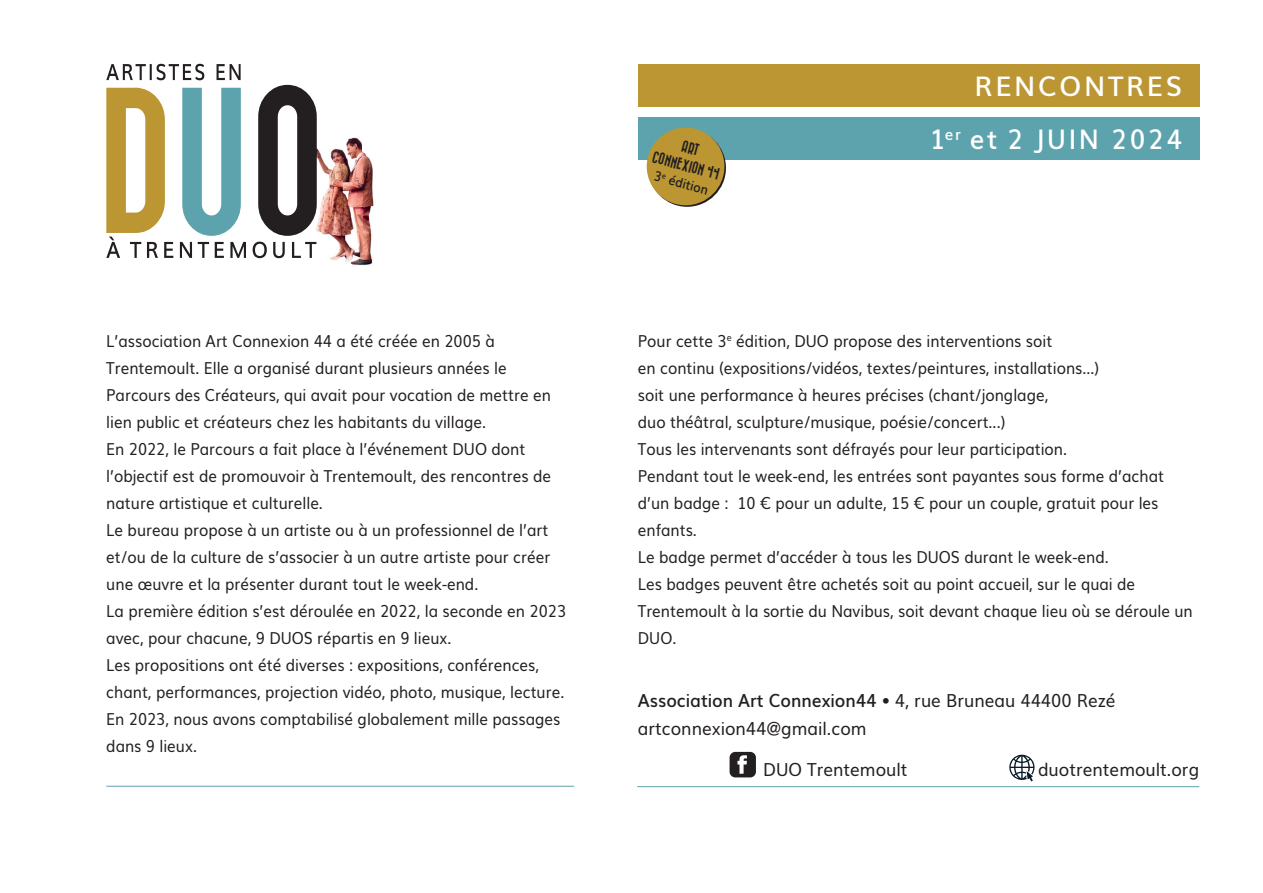
<style>
.page{position:relative;width:1263px;height:893px;background:#fff}
.page>*{position:absolute;margin:0;border:0;box-sizing:border-box;transform-origin:0 0}
.t1{font:600 27px "Muli";letter-spacing:.1em;color:#fff;scale:.95 1}
.t2{font:600 27px "Muli";letter-spacing:.1em;color:#fff}
.t3{font:18px/28.5px "Muli";color:#231f20;scale:.95 1}
.t4{font:16.5px/27px "Muli";color:#231f20;scale:.92 1}
.t5{font:600 15.75px "Muli";color:#fff;scale:.95 1}
.t6{font:600 13.5px "Muli";color:#231f20;scale:.9 1}
.t7{font:12px "Bazar";color:#231f20}
.s1{font-size:27px}
.s2{font-weight:600}
</style>
<div class="page">
<hr style="left:637px;top:786px;width:562px;height:1px;background:#5ca3ae">
<div style="left:638px;top:64px;width:561px;height:42px;background:#bb9632"></div>
<div style="left:638px;top:117px;width:561px;height:42px;background:#5ca3ae"></div>
<img style="left:317px;top:137px;width:57px;height:128px">
<svg style="left:106px;top:64px;width:211px;height:194px"></svg>
<hr style="left:106px;top:786px;width:468px;height:1px;background:#5ca3ae">
<svg style="left:648px;top:129px;width:78px;height:78px"></svg>
<div style="left:647px;top:128px;width:77px;height:77px;background:#bb9632;border-radius:50%"></div>
<div style="left:729px;top:752px;width:27px;height:25px;background:#231f20;border-radius:6px"></div>
<svg style="left:737px;top:755px;width:10px;height:19px"></svg>
<svg style="left:1009px;top:755px;width:25px;height:26px"></svg>
<p class="t4" style="left:106px;top:326px;width:501px">L’association Art Connexion 44 a été créée en 2005 à Trentemoult. Elle a organisé durant plusieurs années le Parcours des Créateurs, qui avait pour vocation de mettre en lien public et créateurs chez les habitants du village.<br>En 2022, le Parcours a fait place à l’événement DUO dont l’objectif est de promouvoir à Trentemoult, des rencontres de nature artistique et culturelle.<br>Le bureau propose à un artiste ou à un professionnel de l’art et/ou de la culture de s’associer à un autre artiste pour créer une œuvre et la présenter durant tout le week-end.<br>La première édition s’est déroulée en 2022, la seconde en 2023 avec, pour chacune, 9 DUOS répartis en 9 lieux.<br>Les propositions ont été diverses : expositions, conférences, chant, performances, projection vidéo, photo, musique, lecture.<br>En 2023, nous avons comptabilisé globalement mille passages dans 9 lieux.</p>
<p class="t7" style="left:654px;top:150px;width:70px;rotate:15deg">CONNEXION 44</p>
<p class="t6" style="left:657px;top:165px;width:63px;rotate:15deg">3<sup>e</sup> édition</p>
<h1 class="t2" style="left:975px;top:64px;width:209px">RENCONTRES</h1>
<p class="t5" style="left:930px;top:121px;width:34px"><span class="s1">1</span>er</p>
<h1 class="t1" style="left:970px;top:117px;width:225px">et 2 JUIN 2024</h1>
<p class="t4" style="left:638px;top:326px;width:605px">Pour cette 3<sup>e</sup> édition, DUO propose des interventions soit<br>en continu (expositions/vidéos, textes/peintures, installations...)<br>soit une performance à heures précises (chant/jonglage,<br>duo théâtral, sculpture/musique, poésie/concert...)<br>Tous les intervenants sont défrayés pour leur participation.<br>Pendant tout le week-end, les entrées sont payantes sous forme d’achat d’un badge : 10 € pour un adulte, 15 € pour un couple, gratuit pour les enfants.<br>Le badge permet d’accéder à tous les DUOS durant le week-end.<br>Les badges peuvent être achetés soit au point accueil, sur le quai de Trentemoult à la sortie du Navibus, soit devant chaque lieu où se déroule un DUO.</p>
<p class="t3" style="left:638px;top:685px;width:504px"><span class="s2">Association Art Connexion44 •</span> 4, rue Bruneau 44400 Rezé artconnexion44@gmail.com</p>
<p class="t3" style="left:763px;top:754px;width:153px">DUO Trentemoult</p>
<p class="t3" style="left:1038px;top:754px;width:171px">duotrentemoult.org</p>
</div>
